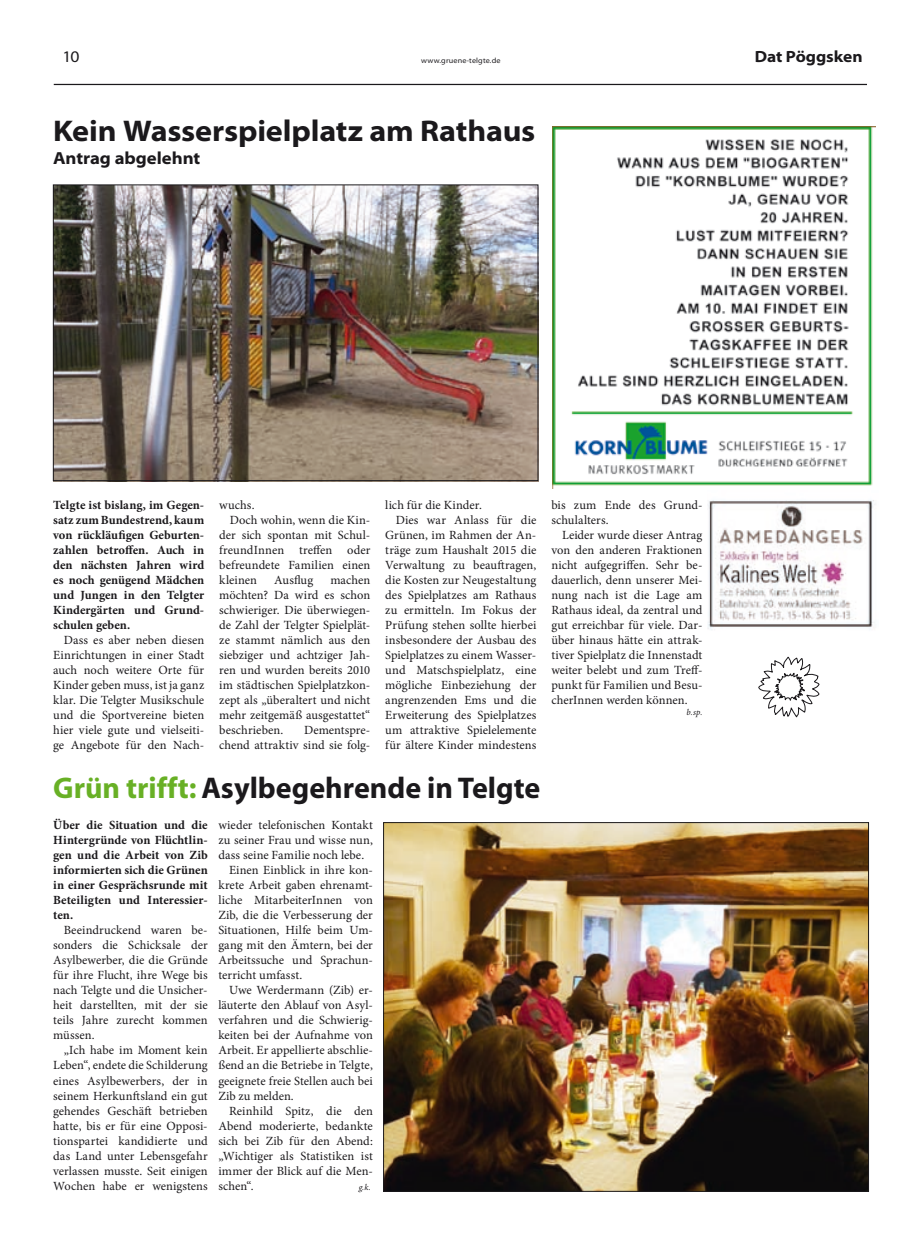
<style>
.page{position:relative;width:904px;height:1241px;background:#fff}
.page>*{position:absolute;margin:0;border:0;box-sizing:border-box;transform-origin:0 0}
.t1{font:700 30px "Myriad";color:#1b191c}
.t2{font:700 semi-expanded 30px "Myriad Pro";letter-spacing:-.005em;color:#1b191c}
.t3{font:700 semi-expanded 17.5px "Myriad Pro";letter-spacing:-.005em;color:#1b191c}
.t4{font:700 semi-expanded 16.25px "Myriad Pro";letter-spacing:-.005em;color:#1b191c}
.t5{font:semi-expanded 16.25px "Myriad Pro";color:#1b191c}
.t6{font:12.5px/15px "Minion Pro";color:#1b191c;text-align:justify}
.t7{font:700 12.5px/15px "Minion Pro";color:#1b191c;text-align:justify}
.t8{font:italic 8.75px "Minion Pro";color:#1b191c}
.t9{font:semi-expanded 7.5px "Myriad Pro";letter-spacing:.02em;color:#1b191c}
.s1{color:#68b025}
</style>
<div class="page">
<hr style="left:54px;top:84px;width:813px;height:1px;background:#1b191c">
<img style="left:552px;top:126px;width:323px;height:362px">
<svg style="left:758px;top:657px;width:61px;height:60px"></svg>
<img style="left:385px;top:824px;width:481px;height:365px">
<img style="left:708px;top:500px;width:167px;height:130px">
<img style="left:53px;top:184px;width:485px;height:297px">
<h3 class="t5" style="left:63px;top:47px;width:19px">10</h3>
<p class="t9" style="left:421px;top:56px;width:81px">www.gruene-telgte.de</p>
<h3 class="t4" style="left:754px;top:47px;width:109px">Dat Pöggsken</h3>
<h1 class="t2" style="left:53px;top:114px;width:484px">Kein Wasserspielplatz am Rathaus</h1>
<h2 class="t3" style="left:53px;top:148px;width:149px">Antrag abgelehnt</h2>
<p class="t7" style="left:53px;top:497px;width:152px">Telgte ist bislang, im Gegen&shy;satz zum Bundestrend, kaum von rückläufigen Geburten&shy;zahlen betroffen. Auch in den nächsten Jahren wird es noch genügend Mädchen und Jungen in den Telgter Kindergärten und Grund&shy;schulen geben.</p>
<p class="t6" style="left:53px;top:632px;width:153px;text-indent:11px">Dass es aber neben diesen Einrichtungen in einer Stadt auch noch weitere Orte für Kinder geben muss, ist ja ganz klar. Die Telgter Musikschule und die Sportvereine bieten hier viele gute und vielseiti&shy;ge Angebote für den Nach-</p>
<p class="t6" style="left:219px;top:497px;width:37px">wuchs.</p>
<p class="t6" style="left:230px;top:512px;width:142px">Doch wohin, wenn die Kin-</p>
<p class="t6" style="left:219px;top:527px;width:152px">der sich spontan mit Schul-</p>
<p class="t6" style="left:219px;top:542px;width:152px">freundInnen treffen oder</p>
<p class="t6" style="left:219px;top:557px;width:153px">befreundete Familien einen</p>
<p class="t6" style="left:219px;top:572px;width:39px">kleinen</p>
<p class="t6" style="left:274px;top:572px;width:41px">Ausflug</p>
<p class="t6" style="left:219px;top:572px;width:152px;text-indent:111px">machen möchten? Da wird es schon schwieriger. Die überwiegen&shy;de Zahl der Telgter Spielplät&shy;ze stammt nämlich aus den siebziger und achtziger Jah&shy;ren und wurden bereits 2010 im städtischen Spielplatzkon&shy;zept als „überaltert und nicht mehr zeitgemäß ausgestattet“ beschrieben.</p>
<p class="t6" style="left:219px;top:722px;width:152px;text-align:right">Dementspre-<br>chend attraktiv sind sie folg-</p>
<p class="t6" style="left:385px;top:497px;width:98px">lich für die Kinder.</p>
<p class="t6" style="left:396px;top:512px;width:142px">Dies war Anlass für die</p>
<p class="t6" style="left:385px;top:527px;width:152px">Grünen, im Rahmen der An-</p>
<p class="t6" style="left:385px;top:542px;width:152px">träge zum Haushalt 2015 die</p>
<p class="t6" style="left:385px;top:557px;width:152px">Verwaltung zu beauftragen,</p>
<p class="t6" style="left:385px;top:572px;width:152px">die Kosten zur Neugestaltung</p>
<p class="t6" style="left:385px;top:587px;width:152px">des Spielplatzes am Rathaus</p>
<p class="t6" style="left:385px;top:602px;width:152px">zu ermitteln. Im Fokus der</p>
<p class="t6" style="left:385px;top:617px;width:152px">Prüfung stehen sollte hierbei</p>
<p class="t6" style="left:385px;top:632px;width:152px">insbesondere der Ausbau des</p>
<p class="t6" style="left:385px;top:647px;width:153px">Spielplatzes zu einem Wasser-</p>
<p class="t6" style="left:385px;top:662px;width:152px">und Matschspielplatz, eine</p>
<p class="t6" style="left:385px;top:677px;width:153px">mögliche Einbeziehung der</p>
<p class="t6" style="left:385px;top:692px;width:152px">angrenzenden Ems und die</p>
<p class="t6" style="left:385px;top:707px;width:152px">Erweiterung des Spielplatzes</p>
<p class="t6" style="left:385px;top:722px;width:152px">um attraktive Spielelemente</p>
<p class="t6" style="left:385px;top:737px;width:152px">für ältere Kinder mindestens</p>
<h1 class="t1" style="left:53px;top:771px;width:488px"><span class="s1">Grün trifft:</span> Asylbegehrende in Telgte</h1>
<p class="t7" style="left:53px;top:817px;width:156px">Über die Situation und die Hintergründe von Flüchtlin&shy;gen und die Arbeit von Zib informierten sich die Grünen in einer Gesprächsrunde mit Beteiligten und Interessier&shy;ten.</p>
<p class="t6" style="left:53px;top:922px;width:156px;text-indent:11px">Beeindruckend waren be&shy;sonders die Schicksale der Asylbewerber, die die Gründe für ihre Flucht, ihre Wege bis nach Telgte und die Unsicher&shy;heit darstellten, mit der sie teils Jahre zurecht kommen müssen.</p>
<p class="t6" style="left:53px;top:1042px;width:156px;text-indent:11px">„Ich habe im Moment kein Leben“, endete die Schilderung eines Asylbewerbers, der in seinem Herkunftsland ein gut gehendes Geschäft betrieben hatte, bis er für eine Opposi&shy;tionspartei kandidierte und das Land unter Lebensgefahr verlassen musste. Seit einigen Wochen habe er wenigstens</p>
<p class="t6" style="left:218px;top:817px;width:156px">wieder telefonischen Kontakt</p>
<p class="t6" style="left:218px;top:832px;width:156px">zu seiner Frau und wisse nun,</p>
<p class="t6" style="left:218px;top:847px;width:147px">dass seine Familie noch lebe.</p>
<p class="t6" style="left:229px;top:862px;width:145px">Einen Einblick in ihre kon-</p>
<p class="t6" style="left:218px;top:877px;width:156px">krete Arbeit gaben ehrenamt-</p>
<p class="t6" style="left:218px;top:892px;width:156px">liche MitarbeiterInnen von</p>
<p class="t6" style="left:218px;top:907px;width:156px">Zib, die die Verbesserung der</p>
<p class="t6" style="left:218px;top:922px;width:156px">Situationen, Hilfe beim Um-</p>
<p class="t6" style="left:218px;top:937px;width:156px">gang mit den Ämtern, bei der</p>
<p class="t6" style="left:218px;top:952px;width:156px">Arbeitssuche und Sprachun-</p>
<p class="t6" style="left:218px;top:967px;width:85px">terricht umfasst.</p>
<p class="t6" style="left:229px;top:982px;width:145px">Uwe Werdermann (Zib) er-</p>
<p class="t6" style="left:218px;top:997px;width:156px">läuterte den Ablauf von Asyl-</p>
<p class="t6" style="left:218px;top:1012px;width:156px">verfahren und die Schwierig-</p>
<p class="t6" style="left:218px;top:1027px;width:156px">keiten bei der Aufnahme von</p>
<p class="t6" style="left:218px;top:1042px;width:156px">Arbeit. Er appellierte abschlie-</p>
<p class="t6" style="left:218px;top:1057px;width:156px">ßend an die Betriebe in Telgte,</p>
<p class="t6" style="left:218px;top:1072px;width:156px">geeignete freie Stellen auch bei</p>
<p class="t6" style="left:218px;top:1087px;width:77px">Zib zu melden.</p>
<p class="t6" style="left:229px;top:1102px;width:145px">Reinhild Spitz, die den</p>
<p class="t6" style="left:218px;top:1117px;width:156px">Abend moderierte, bedankte</p>
<p class="t6" style="left:218px;top:1132px;width:156px">sich bei Zib für den Abend:</p>
<p class="t6" style="left:218px;top:1147px;width:156px">„Wichtiger als Statistiken ist</p>
<p class="t6" style="left:218px;top:1162px;width:156px">immer der Blick auf die Men-</p>
<p class="t6" style="left:218px;top:1177px;width:37px">schen“.</p>
<p class="t8" style="left:358px;top:1180px;width:14px">g.k.</p>
<p class="t6" style="left:551px;top:497px;width:152px">bis zum Ende des Grund&shy;schulalters.</p>
<p class="t6" style="left:551px;top:527px;width:153px;text-indent:11px">Leider wurde dieser Antrag von den anderen Fraktionen nicht aufgegriffen. Sehr be&shy;dauerlich, denn unserer Mei&shy;nung nach ist die Lage am Rathaus ideal, da zentral und gut erreichbar für viele. Dar&shy;über hinaus hätte ein attrak&shy;tiver Spielplatz die Innenstadt weiter belebt und zum Treff&shy;punkt für Familien und Besu&shy;cherInnen werden können.</p>
<p class="t8" style="left:686px;top:705px;width:17px">b.sp.</p>
</div>
